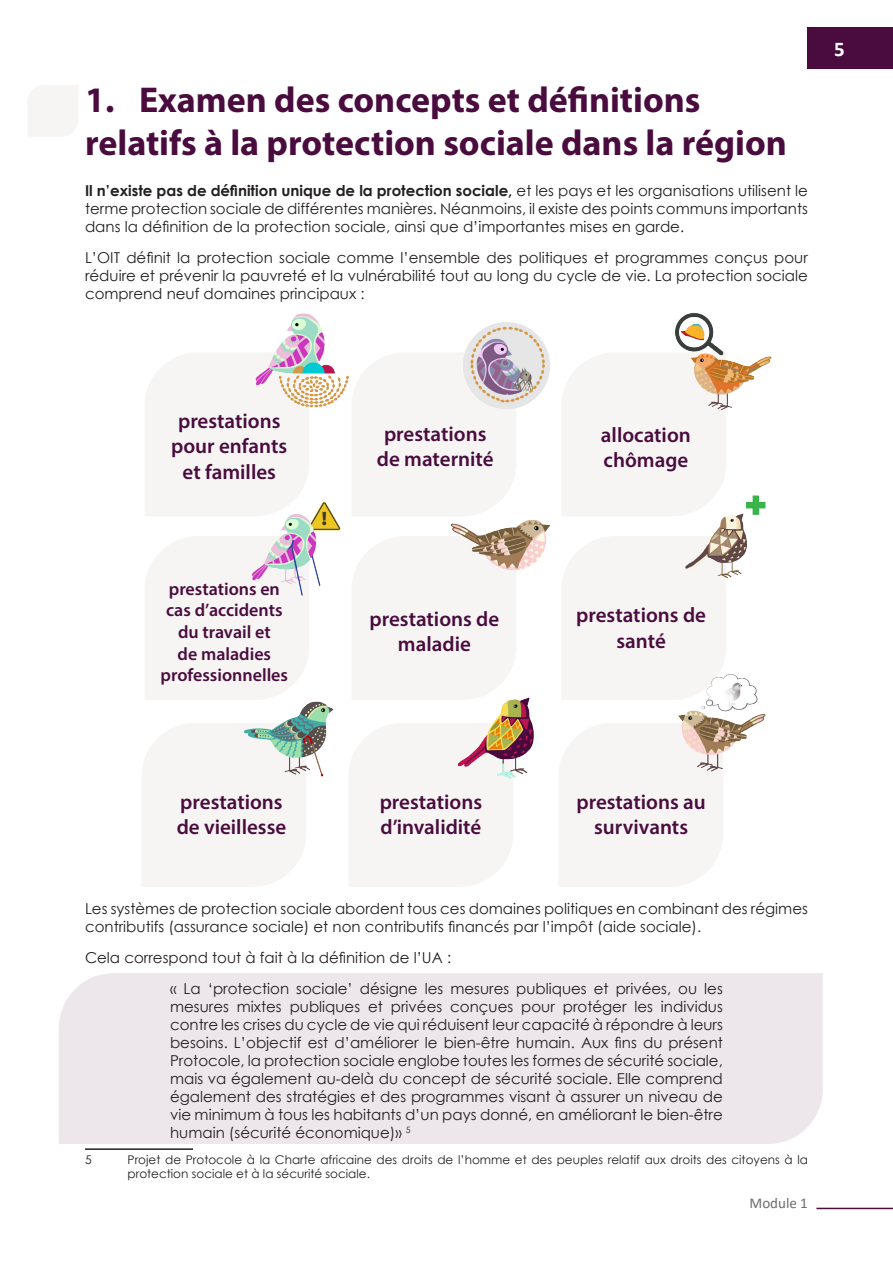
<style>
.page{position:relative;width:893px;height:1263px;background:#fff}
.page>*{position:absolute;margin:0;border:0;box-sizing:border-box;transform-origin:0 0}
.Heading_1{font:700 36px/43.2px "Myriad Pro";color:#4a0c3e}
.blurb_purple{font:600 21px/25.2px "Myriad Pro";color:#4a0c3e;text-align:center}
.t1{font:700 21px "Calibri";color:#fff}
.blurb_purple-2{font:600 18px/21.6px "Myriad Pro";color:#4a0c3e;text-align:center}
.body_text{font:15px/18px "Century Gothic";color:#231f20;text-align:justify}
.quote{font:15px/18px "Century Gothic";color:#231f20;text-align:justify}
.t2{font:15px "Calibri";color:#6c6d70}
.footnote{font:12px/14.4px "Century Gothic";color:#231f20}
.s1{font-weight:700}
</style>
<div class="page">
<div style="left:59px;top:973px;width:764px;height:171px;background:#ede7ec"></div>
<hr style="left:85px;top:1148px;width:108px;height:2px;background:#231f20">
<div style="left:28px;top:85px;width:50px;height:51px;background:#f6f5f3"></div>
<div style="left:145px;top:353px;width:164px;height:163px;background:#f6f5f3"></div>
<div style="left:352px;top:353px;width:164px;height:163px;background:#f6f5f3"></div>
<div style="left:562px;top:353px;width:164px;height:163px;background:#f6f5f3"></div>
<div style="left:145px;top:536px;width:164px;height:164px;background:#f6f5f3"></div>
<div style="left:352px;top:536px;width:164px;height:164px;background:#f6f5f3"></div>
<div style="left:562px;top:536px;width:164px;height:164px;background:#f6f5f3"></div>
<div style="left:142px;top:723px;width:164px;height:164px;background:#f6f5f3"></div>
<div style="left:349px;top:723px;width:164px;height:164px;background:#f6f5f3"></div>
<div style="left:559px;top:723px;width:164px;height:164px;background:#f6f5f3"></div>
<img style="left:676px;top:489px;width:90px;height:94px">
<img style="left:251px;top:313px;width:114px;height:102px">
<img style="left:662px;top:666px;width:104px;height:113px">
<img style="left:239px;top:491px;width:102px;height:113px">
<img style="left:235px;top:672px;width:116px;height:115px">
<img style="left:446px;top:677px;width:116px;height:115px">
<img style="left:662px;top:313px;width:110px;height:103px">
<img style="left:449px;top:322px;width:101px;height:99px">
<img style="left:445px;top:486px;width:105px;height:113px">
<div style="left:807px;top:28px;width:85px;height:41px;background:#4a0c3e"></div>
<hr style="left:816px;top:1208px;width:77px;height:1px;background:#4a0c3e">
<p class="Heading_1" style="left:85px;top:77px;width:703px">1. Examen des concepts et définitions relatifs à la protection sociale dans la région</p>
<p class="body_text" style="left:85px;top:181px;width:724px"><span class="s1">Il n’existe pas de définition unique de la protection sociale,</span> et les pays et les organisations utilisent le terme protection sociale de différentes manières. Néanmoins, il existe des points communs importants dans la définition de la protection sociale, ainsi que d’importantes mises en garde.</p>
<p class="body_text" style="left:85px;top:248px;width:724px">L’OIT définit la protection sociale comme l’ensemble des politiques et programmes conçus pour réduire et prévenir la pauvreté et la vulnérabilité tout au long du cycle de vie. La protection sociale comprend neuf domaines principaux :</p>
<h2 class="t1" style="left:834px;top:34px;width:12px">5</h2>
<p class="blurb_purple" style="left:171px;top:408px;width:118px">prestations pour enfants et familles</p>
<p class="blurb_purple-2" style="left:161px;top:577px;width:129px">prestations en cas d’accidents du travail et<br>de maladies professionnelles</p>
<p class="blurb_purple" style="left:384px;top:421px;width:104px">prestations</p>
<p class="blurb_purple" style="left:377px;top:446px;width:118px">de maternité</p>
<p class="blurb_purple" style="left:601px;top:422px;width:91px;text-align:left">allocation chômage</p>
<p class="blurb_purple" style="left:369px;top:606px;width:131px">prestations de maladie</p>
<p class="blurb_purple" style="left:576px;top:602px;width:131px">prestations de santé</p>
<p class="blurb_purple" style="left:177px;top:788px;width:111px;text-align:left">prestations de vieillesse</p>
<p class="blurb_purple" style="left:380px;top:789px;width:104px;text-align:left">prestations d’invalidité</p>
<p class="blurb_purple" style="left:576px;top:788px;width:131px">prestations au survivants</p>
<p class="body_text" style="left:85px;top:899px;width:724px">Les systèmes de protection sociale abordent tous ces domaines politiques en combinant des régimes contributifs (assurance sociale) et non contributifs financés par l’impôt (aide sociale).</p>
<p class="body_text" style="left:85px;top:948px;width:368px">Cela correspond tout à fait à la définition de l’UA :</p>
<p class="quote" style="left:170px;top:979px;width:554px">« La ‘protection sociale’ désigne les mesures publiques et privées, ou les mesures mixtes publiques et privées conçues pour protéger les individus contre les crises du cycle de vie qui réduisent leur capacité à répondre à leurs besoins. L’objectif est d’améliorer le bien-être humain. Aux fins du présent Protocole, la protection sociale englobe toutes les formes de sécurité sociale, mais va également au-delà du concept de sécurité sociale. Elle comprend également des stratégies et des programmes visant à assurer un niveau de vie minimum à tous les habitants d’un pays donné, en améliorant le bien-être humain (sécurité économique)» <sup>5</sup></p>
<p class="footnote" style="left:85px;top:1152px;width:8px">5</p>
<p class="footnote" style="left:128px;top:1152px;width:682px">Projet de Protocole à la Charte africaine des droits de l’homme et des peuples relatif aux droits des citoyens à la protection sociale et à la sécurité sociale.</p>
<p class="t2" style="left:749px;top:1193px;width:60px">Module 1</p>
</div>
